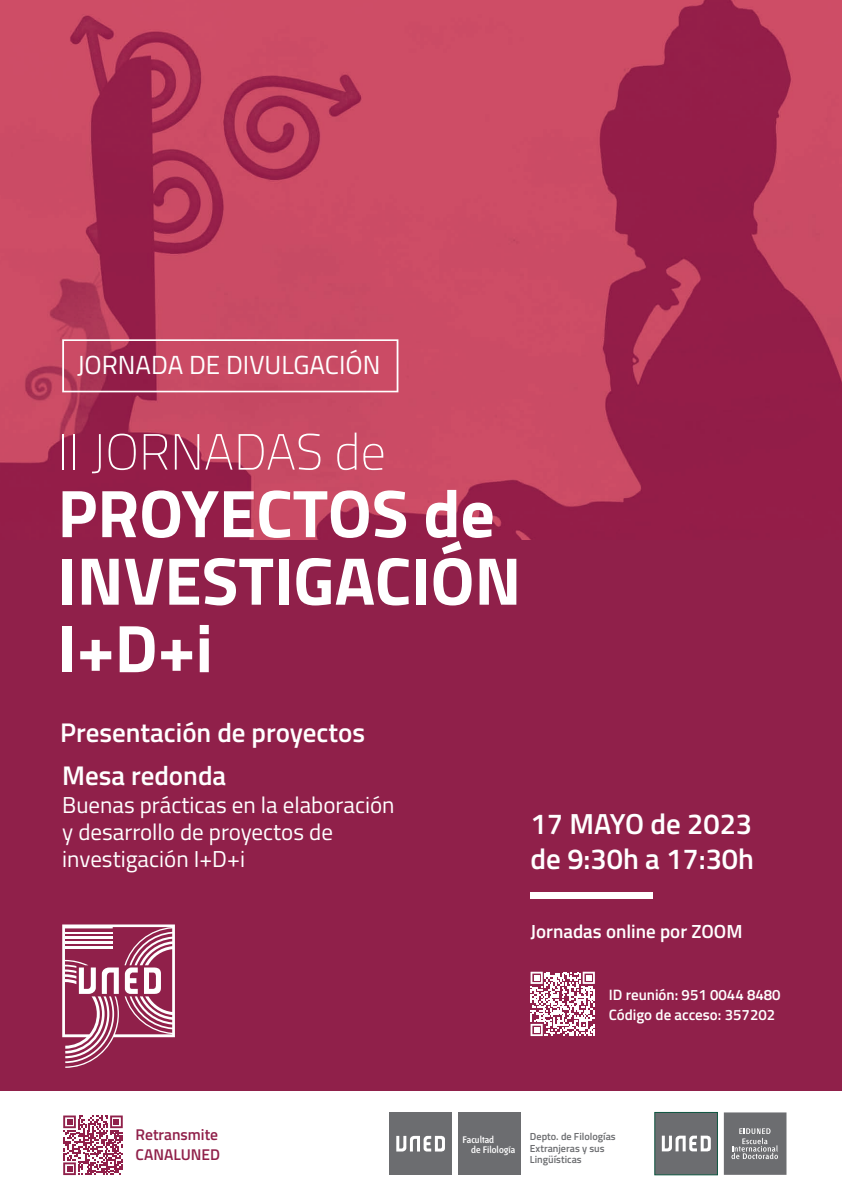
<style>
.page{position:relative;width:842px;height:1191px;background:#fff}
.page>*{position:absolute;margin:0;border:0;box-sizing:border-box;transform-origin:0 0}
.t1{font:700 67.5px/67.5px "Titillium Web";color:#fff}
.t2{font:200 50.7px "Titillium Web";color:#fff}
.t3{font:600 29px/34.8px "Titillium Web";color:#fff}
.t4{font:600 27px "Titillium Web";color:#fff}
.t5{font:26.1px "Titillium Web";color:#fff}
.t6{font:23px/27px "Titillium Web";color:#fff}
.t7{font:600 19px "Titillium Web";color:#fff}
.t8{font:600 15.6px/20px "Titillium Web";color:#90204a}
.t9{font:600 15px/20px "Titillium Web";color:#fff}
.t10{font:600 10.2px/11.6px "Titillium Web";color:#6c6d70}
.t11{font:600 9.4px/10px "Fontana ND Cc Os F";color:#fff}
</style>
<div class="page">
<img style="left:0;top:0;width:842px;height:540px">
<div style="left:0;top:540px;width:842px;height:550px;background:#90204a"></div>
<div style="left:531px;top:892px;width:122px;height:7px;background:#fff"></div>
<svg style="left:62px;top:339px;width:336px;height:53px;background:#c24e69"></svg>
<svg style="left:531px;top:971px;width:64px;height:65px"></svg>
<svg style="left:62px;top:924px;width:113px;height:143px"></svg>
<hr style="left:65px;top:936px;width:48px;height:3px;background:#fff">
<hr style="left:65px;top:941px;width:48px;height:3px;background:#fff">
<hr style="left:65px;top:932px;width:48px;height:1px;background:#fff">
<div style="left:655px;top:1112px;width:62px;height:62px;background:#6c6d70"></div>
<svg style="left:662px;top:1135px;width:49px;height:16px"></svg>
<svg style="left:724px;top:1112px;width:62px;height:62px;background:#797a7c"></svg>
<div style="left:389px;top:1112px;width:63px;height:62px;background:#6c6d70"></div>
<svg style="left:396px;top:1135px;width:49px;height:16px"></svg>
<div style="left:458px;top:1112px;width:62px;height:62px;background:#6c6d70"></div>
<svg style="left:63px;top:1115px;width:60px;height:60px"></svg>
<p class="t5" style="left:77px;top:346px;width:305px">JORNADA DE DIVULGACIÓN</p>
<h2 class="t2" style="left:58px;top:416px;width:330px">II JORNADAS de</h2>
<h1 class="t1" style="left:58px;top:476px;width:465px">PROYECTOS de<br>INVESTIGACIÓN<br>I+D+i</h1>
<p class="t4" style="left:60px;top:712px;width:306px">Presentación de proyectos</p>
<p class="t4" style="left:62px;top:755px;width:166px">Mesa redonda</p>
<p class="t6" style="left:62px;top:790px;width:334px">Buenas prácticas en la elaboración y desarrollo de proyectos de investigación I+D+i</p>
<p class="t3" style="left:531px;top:805px;width:225px">17 MAYO de 2023 de 9:30h a 17:30h</p>
<p class="t7" style="left:530px;top:917px;width:214px">Jornadas online por ZOOM</p>
<p class="t9" style="left:609px;top:984px;width:173px">ID reunión: 951 0044 8480<br>Código de acceso: 357202</p>
<p class="t8" style="left:136px;top:1123px;width:86px">Retransmite<br>CANALUNED</p>
<p class="t11" style="left:471px;top:1134px;width:45px;text-indent:-9px">Facultad<br>de Filología</p>
<p class="t10" style="left:530px;top:1130px;width:87px">Depto. de Filologías<br>Extranjeras y sus<br>Lingüísticas</p>
</div>
